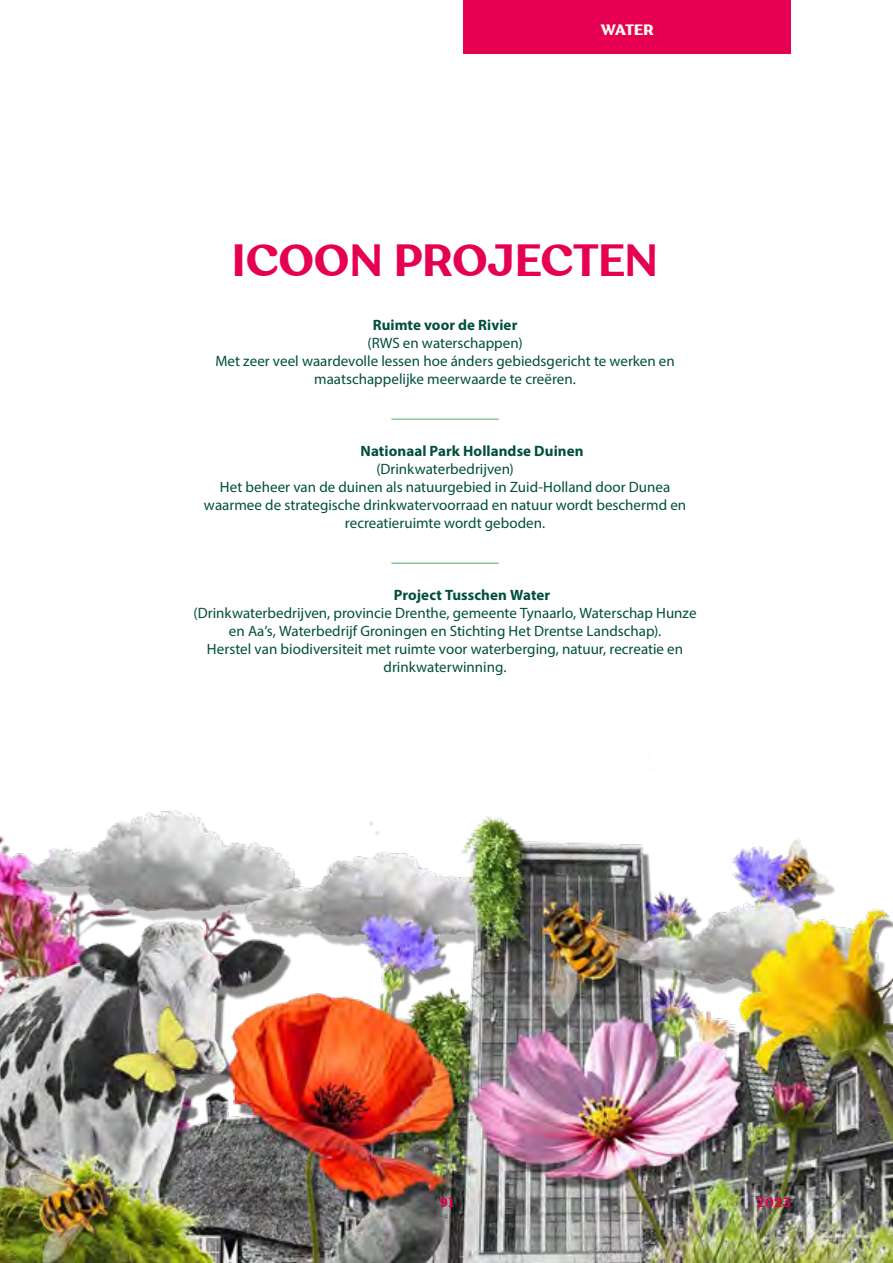
<style>
.page{position:relative;width:893px;height:1263px;background:#fff}
.page>*{position:absolute;margin:0;border:0;box-sizing:border-box;transform-origin:0 0}
.t1{font:700 45px "Garbata";letter-spacing:-.005em;color:#e50051}
.t2{font:15px/18px "Myriad Pro";color:#004f3c;text-align:center}
.t3{font:700 15px "Myriad Pro";letter-spacing:.005em;color:#004f3c}
.t4{font:800 15px "Garbata";letter-spacing:-.02em;color:#fcfaee}
.t5{font:700 13.5px "Garbata";color:#e50051}
</style>
<div class="page">
<hr style="left:391px;top:418px;width:108px;height:2px;background:#89c693">
<hr style="left:391px;top:562px;width:108px;height:2px;background:#89c693">
<div style="left:463px;top:0;width:328px;height:53px;background:#e50051"></div>
<img style="left:0;top:810px;width:893px;height:453px">
<p class="t4" style="left:601px;top:18px;width:55px">WATER</p>
<h1 class="t1" style="left:232px;top:227px;width:428px">ICOON PROJECTEN</h1>
<p class="t3" style="left:373px;top:315px;width:146px">Ruimte voor de Rivier</p>
<p class="t2" style="left:215px;top:334px;width:461px">(RWS en waterschappen)<br>Met zeer veel waardevolle lessen hoe ánders gebiedsgericht te werken en maatschappelijke meerwaarde te creëren.</p>
<p class="t3" style="left:360px;top:441px;width:225px">Nationaal Park Hollandse Duinen</p>
<p class="t2" style="left:204px;top:460px;width:484px">(Drinkwaterbedrijven)<br>Het beheer van de duinen als natuurgebied in Zuid-Holland door Dunea waarmee de strategische drinkwatervoorraad en natuur wordt beschermd en recreatieruimte wordt geboden.</p>
<p class="t3" style="left:394px;top:585px;width:158px">Project Tusschen Water</p>
<p class="t2" style="left:194px;top:604px;width:504px">(Drinkwaterbedrijven, provincie Drenthe, gemeente Tynaarlo, Waterschap Hunze en Aa’s, Waterbedrijf Groningen en Stichting Het Drentse Landschap).<br>Herstel van biodiversiteit met ruimte voor waterberging, natuur, recreatie en drinkwaterwinning.</p>
<p class="t5" style="left:439px;top:1192px;width:16px">91</p>
<p class="t5" style="left:756px;top:1192px;width:36px">2023</p>
</div>
